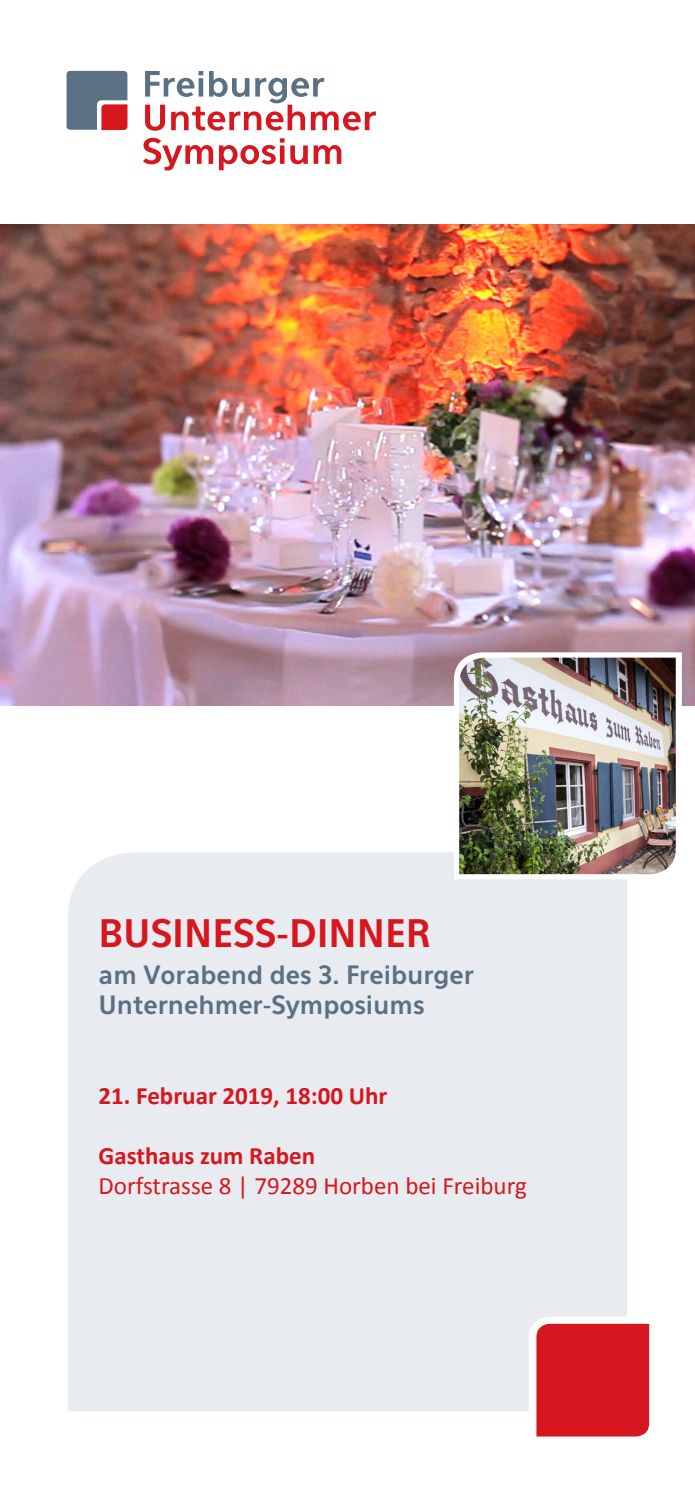
<style>
.page{position:relative;width:695px;height:1489px;background:#fff}
.page>*{position:absolute;margin:0;border:0;box-sizing:border-box;transform-origin:0 0}
.t1{font:700 37.5px "Eau Sans";color:#d7171f}
.t2{font:700 25px/30px "Eau Sans";color:#5c7083}
.t3{font:700 25px "Calibri";color:#d7171f}
.t4{font:25px "Calibri";color:#d7171f}
</style>
<div class="page">
<div style="left:68px;top:852px;width:559px;height:559px;background:#e8ecf0"></div>
<img style="left:0;top:224px;width:694px;height:481px">
<svg style="left:66px;top:71px;width:61px;height:59px;background:#7e6b7a"></svg>
<svg style="left:145px;top:71px;width:231px;height:60px"></svg>
<svg style="left:143px;top:138px;width:70px;height:32px"></svg>
<svg style="left:219px;top:138px;width:65px;height:32px"></svg>
<svg style="left:290px;top:145px;width:51px;height:19px"></svg>
<svg style="left:454px;top:652px;width:227px;height:227px"></svg>
<img style="left:459px;top:657px;width:216px;height:217px">
<svg style="left:528px;top:1316px;width:122px;height:120px;background:#dc373e"></svg>
<h1 class="t1" style="left:98px;top:911px;width:333px">BUSINESS-DINNER</h1>
<p class="t2" style="left:98px;top:959px;width:377px">am Vorabend des 3. Freiburger<br>Unternehmer-Symposiums</p>
<p class="t3" style="left:98px;top:1079px;width:290px">21. Februar 2019, 18:00 Uhr</p>
<p class="t3" style="left:98px;top:1139px;width:218px">Gasthaus zum Raben</p>
<p class="t4" style="left:98px;top:1169px;width:430px">Dorfstrasse 8 | 79289 Horben bei Freiburg</p>
</div>
